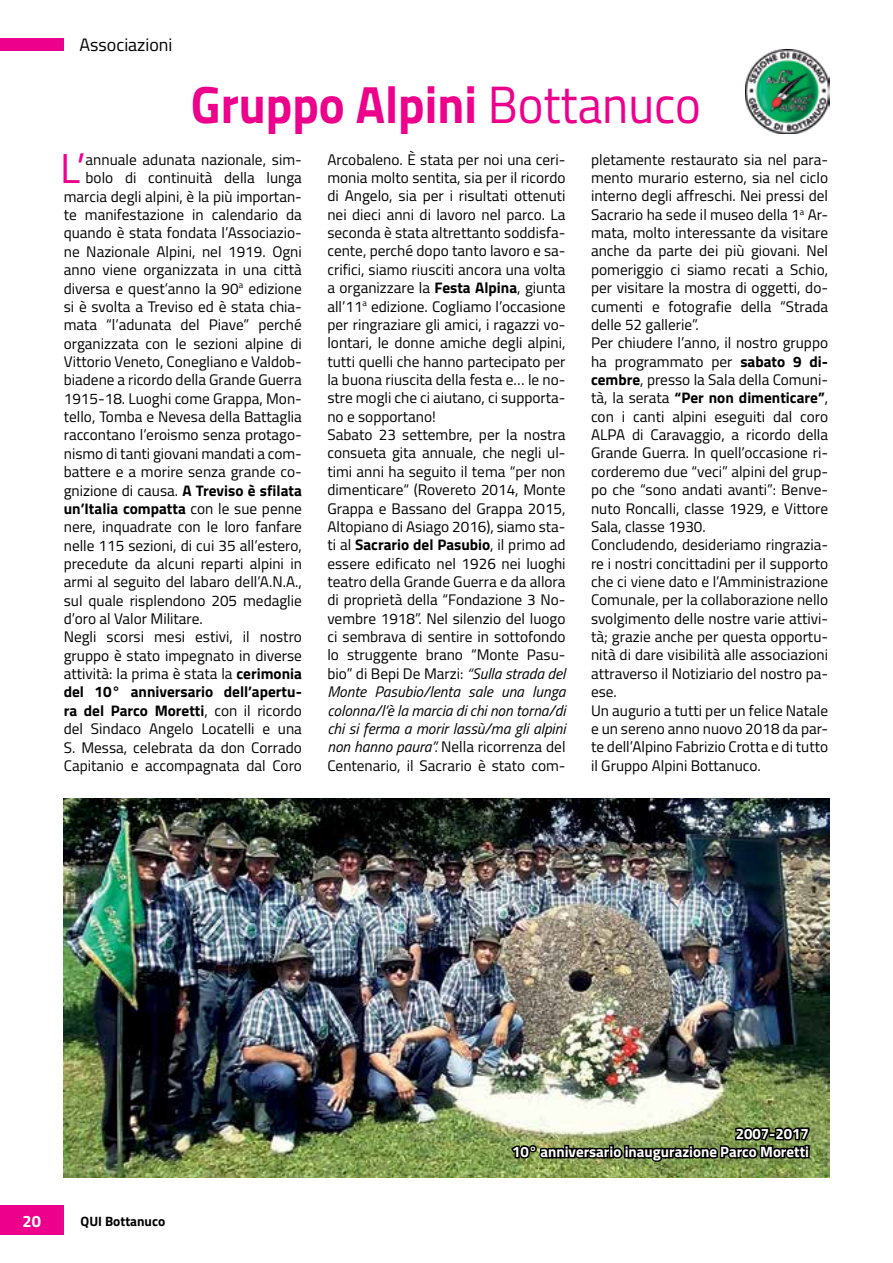
<style>
.page{position:relative;width:893px;height:1263px;background:#fff}
.page>*{position:absolute;margin:0;border:0;box-sizing:border-box;transform-origin:0 0}
.t1{font:700 52.5px "Titillium";color:#ec008c;scale:.93 1}
.t2{font:41.85px "Titillium";color:#ec008c}
.t3{font:18px "Titillium";color:#000}
.t4{font:700 16.5px "Titillium";color:#fff}
.t5{font:15.3px/18.3px "Titillium";color:#000}
.t6{font:700 15.3px "Titillium";color:#000}
.t7{font:700 15px/18px "Titillium";color:#fff;text-align:right}
.t8{font:700 13.5px "Titillium";color:#000}
.s1{font-weight:400}
.s2{font-weight:700}
.s3{font-style:italic}
</style>
<div class="page">
<div style="left:0;top:38px;width:64px;height:13px;background:#ec008c"></div>
<div style="left:0;top:1205px;width:64px;height:30px;background:#ec008c"></div>
<img style="left:64px;top:798px;width:765px;height:380px">
<svg style="left:509px;top:1126px;width:302px;height:52px;background:#6c7b48"></svg>
<img style="left:745px;top:50px;width:84px;height:83px">
<p class="t3" style="left:80px;top:31px;width:95px">Associazioni</p>
<h1 class="t1" style="left:191px;top:65px;width:550px">Gruppo Alpini <span class="s1">Bottanuco</span></h1>
<h2 class="t2" style="left:60px;top:138px;width:27px">L’</h2>
<p class="t5" style="left:86px;top:150px;width:218px">annuale adunata nazionale, sim-</p>
<p class="t5" style="left:86px;top:168px;width:218px">bolo di continuità della lunga</p>
<p class="t5" style="left:64px;top:186px;width:240px">marcia degli alpini, è la più importan-</p>
<p class="t5" style="left:64px;top:205px;width:240px">te manifestazione in calendario da</p>
<p class="t5" style="left:64px;top:223px;width:240px">quando è stata fondata l’Associazio-</p>
<p class="t5" style="left:64px;top:242px;width:240px">ne Nazionale Alpini, nel 1919. Ogni</p>
<p class="t5" style="left:64px;top:260px;width:240px">anno viene organizzata in una città</p>
<p class="t5" style="left:64px;top:278px;width:240px">diversa e quest’anno la 90<sup>a</sup> edizione</p>
<p class="t5" style="left:64px;top:297px;width:240px">si è svolta a Treviso ed è stata chia-</p>
<p class="t5" style="left:64px;top:315px;width:240px">mata “l’adunata del Piave” perché</p>
<p class="t5" style="left:64px;top:333px;width:240px">organizzata con le sezioni alpine di</p>
<p class="t5" style="left:64px;top:352px;width:240px">Vittorio Veneto, Conegliano e Valdob-</p>
<p class="t5" style="left:64px;top:370px;width:240px">biadene a ricordo della Grande Guerra</p>
<p class="t5" style="left:64px;top:388px;width:240px">1915-18. Luoghi come Grappa, Mon-</p>
<p class="t5" style="left:64px;top:407px;width:240px">tello, Tomba e Nevesa della Battaglia</p>
<p class="t5" style="left:64px;top:425px;width:240px">raccontano l’eroismo senza protago-</p>
<p class="t5" style="left:64px;top:443px;width:240px">nismo di tanti giovani mandati a com-</p>
<p class="t5" style="left:64px;top:462px;width:240px">battere e a morire senza grande co-</p>
<p class="t5" style="left:64px;top:480px;width:240px">gnizione di causa. <span class="s2">A Treviso è sfilata</span></p>
<p class="t6" style="left:64px;top:497px;width:240px">un’Italia compatta <span class="s1">con le sue penne</span></p>
<p class="t5" style="left:64px;top:517px;width:240px">nere, inquadrate con le loro fanfare</p>
<p class="t5" style="left:64px;top:535px;width:240px">nelle 115 sezioni, di cui 35 all’estero,</p>
<p class="t5" style="left:64px;top:554px;width:240px">precedute da alcuni reparti alpini in</p>
<p class="t5" style="left:64px;top:572px;width:240px">armi al seguito del labaro dell’A.N.A.,</p>
<p class="t5" style="left:64px;top:590px;width:240px">sul quale risplendono 205 medaglie</p>
<p class="t5" style="left:64px;top:609px;width:140px">d’oro al Valor Militare.</p>
<p class="t5" style="left:64px;top:627px;width:240px">Negli scorsi mesi estivi, il nostro</p>
<p class="t5" style="left:64px;top:645px;width:240px">gruppo è stato impegnato in diverse</p>
<p class="t5" style="left:64px;top:664px;width:240px">attività: la prima è stata la <span class="s2">cerimonia</span></p>
<p class="t6" style="left:64px;top:680px;width:240px">del 10° anniversario dell’apertu-</p>
<p class="t6" style="left:64px;top:699px;width:240px">ra del Parco Moretti<span class="s1">, con il ricordo</span></p>
<p class="t5" style="left:64px;top:719px;width:240px">del Sindaco Angelo Locatelli e una</p>
<p class="t5" style="left:64px;top:737px;width:240px">S. Messa, celebrata da don Corrado</p>
<p class="t5" style="left:64px;top:756px;width:240px">Capitanio e accompagnata dal Coro</p>
<p class="t5" style="left:327px;top:149px;width:240px">Arcobaleno. È stata per noi una ceri&shy;monia molto sentita, sia per il ricordo di Angelo, sia per i risultati ottenuti nei dieci anni di lavoro nel parco. La seconda è stata altrettanto soddisfa&shy;cente, perché dopo tanto lavoro e sa&shy;crifici, siamo riusciti ancora una volta a organizzare la <span class="s2">Festa Alpina</span>, giunta all’11<sup>a</sup> edizione. Cogliamo l’occasione per ringraziare gli amici, i ragazzi vo&shy;lontari, le donne amiche degli alpini, tutti quelli che hanno partecipato per la buona riuscita della festa e… le no&shy;stre mogli che ci aiutano, ci supporta&shy;no e sopportano!<br>Sabato 23 settembre, per la nostra consueta gita annuale, che negli ul&shy;timi anni ha seguito il tema “per non dimenticare“ (Rovereto 2014, Monte Grappa e Bassano del Grappa 2015, Altopiano di Asiago 2016), siamo sta&shy;ti al <span class="s2">Sacrario del Pasubio</span>, il primo ad essere edificato nel 1926 nei luoghi teatro della Grande Guerra e da allora di proprietà della “Fondazione 3 No&shy;vembre 1918”. Nel silenzio del luogo ci sembrava di sentire in sottofondo lo struggente brano “Monte Pasu&shy;bio” di Bepi De Marzi: <span class="s3">“Sulla strada del Monte Pasubio/lenta sale una lunga colonna/l’è la marcia di chi non torna/di chi si ferma a morir lassù/ma gli alpini non hanno paura”.</span> Nella ricorrenza del Centenario, il Sacrario è stato com-</p>
<p class="t5" style="left:591px;top:149px;width:239px">pletamente restaurato sia nel para&shy;mento murario esterno, sia nel ciclo interno degli affreschi. Nei pressi del Sacrario ha sede il museo della 1<sup>a</sup> Ar&shy;mata, molto interessante da visitare anche da parte dei più giovani. Nel pomeriggio ci siamo recati a Schio, per visitare la mostra di oggetti, do&shy;cumenti e fotografie della “Strada delle 52 gallerie”.<br>Per chiudere l’anno, il nostro gruppo ha programmato per <span class="s2">sabato 9 di&shy;cembre</span>, presso la Sala della Comuni&shy;tà, la serata <span class="s2">“Per non dimenticare”</span>, con i canti alpini eseguiti dal coro ALPA di Caravaggio, a ricordo della Grande Guerra. In quell’occasione ri&shy;corderemo due “veci” alpini del grup&shy;po che “sono andati avanti”: Benve&shy;nuto Roncalli, classe 1929, e Vittore Sala, classe 1930.<br>Concludendo, desideriamo ringrazia&shy;re i nostri concittadini per il supporto che ci viene dato e l’Amministrazione Comunale, per la collaborazione nello svolgimento delle nostre varie attivi&shy;tà; grazie anche per questa opportu&shy;nità di dare visibilità alle associazioni attraverso il Notiziario del nostro pa&shy;ese.<br>Un augurio a tutti per un felice Natale e un sereno anno nuovo 2018 da par&shy;te dell’Alpino Fabrizio Crotta e di tutto il Gruppo Alpini Bottanuco.</p>
<p class="t4" style="left:23px;top:1209px;width:20px">20</p>
<p class="t8" style="left:81px;top:1210px;width:86px">QUI Bottanuco</p>
<p class="t7" style="left:512px;top:1124px;width:298px">2007-2017<br>10° anniversario inaugurazione Parco Moretti</p>
</div>
